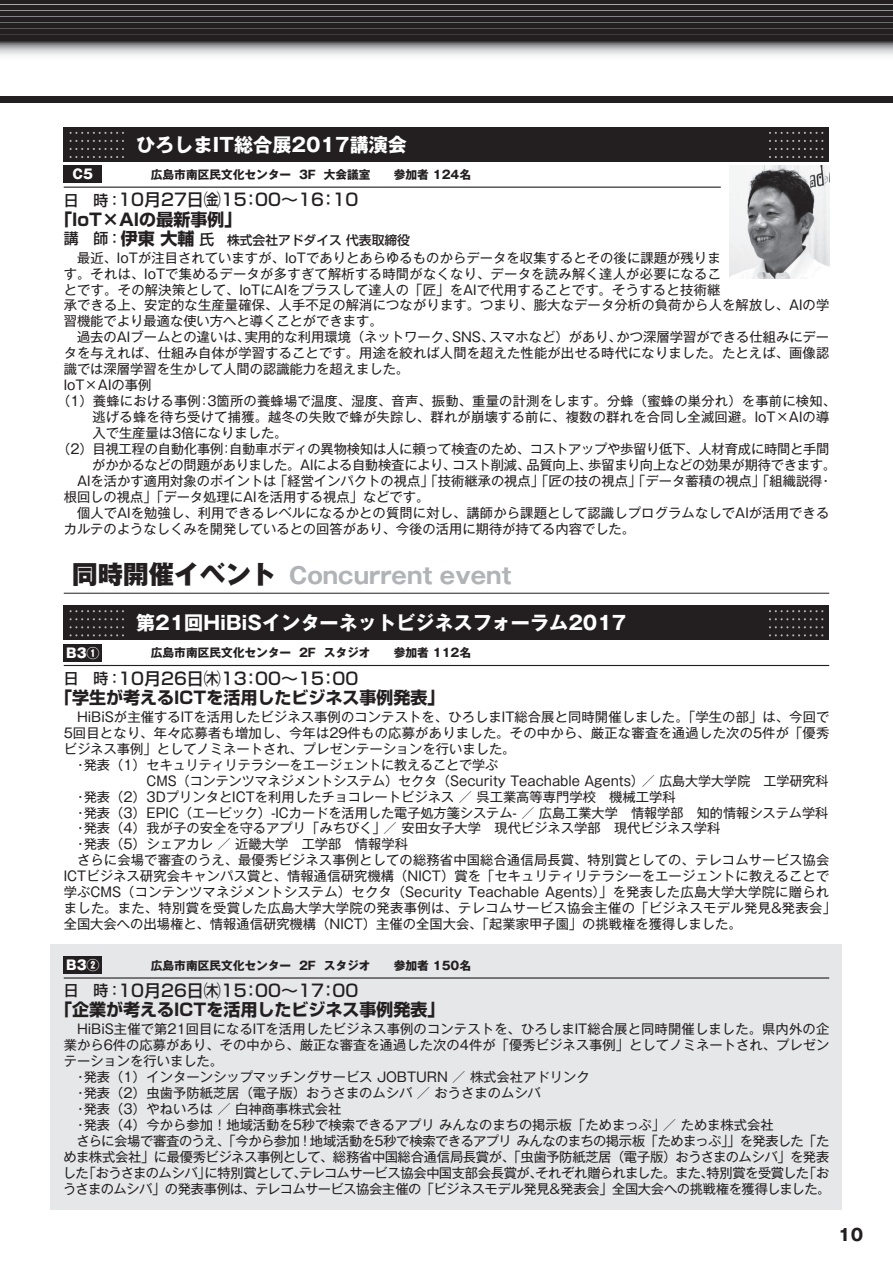
<style>
.page{position:relative;width:893px;height:1263px;background:#fff}
.page>*{position:absolute;margin:0;border:0;box-sizing:border-box;transform-origin:0 0}
.t1{font:22.5px "Gothic MB101 Pro Bold 90 msp RKSJ H";color:#b2b3b7}
.t2{font:19.2px "Gothic MB101 Pro Bold 90 msp RKSJ H";color:#fff}
.t3{font:16.95px "Shin Go Pro Medium 90 msp RKSJ H";color:#231f20}
.t4{font:16.95px "Shin Go Pro Bold 90 msp RKSJ H";color:#231f20}
.t5{font:16.5px "Gothic MB101 Pro Bold 90 msp RKSJ H";color:#231f20}
.t6{font:13.35px/15.9px "Gothic MB101 Pro Regular 90 msp RKSJ H";color:#231f20}
.t7{font:13.35px "Gothic MB101 Pro Regular 90 msp RKSJ H";letter-spacing:.02em;color:#231f20}
.t8{font:13.35px "Gothic MB101 Pro Regular 90 msp RKSJ H";letter-spacing:-.04em;color:#231f20}
.t9{font:13.35px "Gothic MB101 Pro Regular 90 msp RKSJ H";letter-spacing:-.035em;color:#231f20}
.t10{font:13.35px "Gothic MB101 Pro Regular 90 msp RKSJ H";letter-spacing:-.025em;color:#231f20}
.t11{font:13.35px "Gothic MB101 Pro Regular 90 msp RKSJ H";letter-spacing:-.03em;color:#231f20}
.t12{font:13.35px "Gothic MB101 Pro Regular 90 msp RKSJ H";letter-spacing:-.02em;color:#231f20}
.t13{font:13.35px "Gothic MB101 Pro Regular 90 msp RKSJ H";letter-spacing:.025em;color:#231f20}
.t14{font:13.05px "Gothic MB101 Pro Heavy 90 msp RKSJ H";color:#fff}
.t15{font:12.75px "Shin Go Pro Medium 90 msp RKSJ H";color:#231f20}
.t16{font:11.7px "Gothic MB101 Pro Bold 90 msp RKSJ H";color:#231f20}
.s1{font-size:14.85px}
.s2{font-family:"Shin Go Pro Bold 90 msp RKSJ H";font-size:16.95px}
.s3{font-family:"Gothic MB101 Pro Heavy 90 msp RKSJ H";font-size:25.5px;color:#231f20}
</style>
<div class="page">
<div style="left:0;top:0;width:893px;height:102px;background:#231f20"></div>
<svg style="left:0;top:41px;width:893px;height:55px;background:#e9e9ea"></svg>
<hr style="left:0;top:4px;width:893px;height:1px;background:#a8a9ad">
<hr style="left:0;top:10px;width:893px;height:1px;background:#939598">
<hr style="left:0;top:16px;width:893px;height:1px;background:#808285">
<hr style="left:0;top:22px;width:893px;height:1px;background:#6c6d70">
<hr style="left:0;top:28px;width:893px;height:1px;background:#57585a">
<hr style="left:0;top:34px;width:893px;height:1px;background:#3e3e3f">
<div style="left:51px;top:944px;width:791px;height:266px;background:#e6e7e9"></div>
<hr style="left:64px;top:593px;width:765px;height:1px;background:#231f20">
<div style="left:64px;top:128px;width:765px;height:34px;background:#231f20"></div>
<svg style="left:70px;top:132px;width:54px;height:2px"></svg>
<svg style="left:70px;top:140px;width:54px;height:2px"></svg>
<svg style="left:70px;top:148px;width:54px;height:2px"></svg>
<svg style="left:70px;top:156px;width:54px;height:2px"></svg>
<svg style="left:769px;top:132px;width:54px;height:2px"></svg>
<svg style="left:769px;top:140px;width:54px;height:2px"></svg>
<svg style="left:769px;top:148px;width:54px;height:2px"></svg>
<svg style="left:769px;top:156px;width:54px;height:2px"></svg>
<hr style="left:64px;top:187px;width:657px;height:1px;background:#231f20">
<img style="left:729px;top:166px;width:100px;height:113px">
<div style="left:64px;top:166px;width:38px;height:17px;background:#231f20"></div>
<hr style="left:64px;top:665px;width:765px;height:1px;background:#231f20">
<div style="left:64px;top:644px;width:38px;height:17px;background:#231f20"></div>
<div style="left:64px;top:606px;width:765px;height:34px;background:#231f20"></div>
<svg style="left:70px;top:610px;width:54px;height:2px"></svg>
<svg style="left:70px;top:618px;width:54px;height:2px"></svg>
<svg style="left:70px;top:626px;width:54px;height:2px"></svg>
<svg style="left:70px;top:634px;width:54px;height:2px"></svg>
<svg style="left:769px;top:610px;width:54px;height:2px"></svg>
<svg style="left:769px;top:618px;width:54px;height:2px"></svg>
<svg style="left:769px;top:626px;width:54px;height:2px"></svg>
<svg style="left:769px;top:634px;width:54px;height:2px"></svg>
<hr style="left:64px;top:977px;width:765px;height:2px;background:#231f20">
<div style="left:64px;top:957px;width:38px;height:17px;background:#231f20"></div>
<h2 class="t2" style="left:136px;top:137px;width:273px">ひろしまIT総合展2017講演会</h2>
<p class="t3" style="left:64px;top:194px;width:296px"><span class="s1">日　時 ：</span>10月27日㈮15：00～16：10</p>
<p class="t4" style="left:55px;top:213px;width:188px">「IoT×AIの最新事例」</p>
<p class="t15" style="left:64px;top:235px;width:348px"><span class="s1">講　師 ：</span> <span class="s2">伊東 大輔</span> <span class="s1">氏</span>　株式会社アドダイス 代表取締役</p>
<p class="t6" style="left:64px;top:251px;width:767px;text-indent:13px">最近、IoTが注目されていますが、IoTでありとあらゆるものからデータを収集するとその後に課題が残りま<br>す。それは、IoTで集めるデータが多すぎて解析する時間がなくなり、データを読み解く達人が必要になるこ<br>とです。その解決策として、IoTにAIをプラスして達人の「匠」をAIで代用することです。そうすると技術継<br>承できる上、安定的な生産量確保、人手不足の解消につながります。つまり、膨大なデータ分析の負荷から人を解放し、AIの学習機能でより最適な使い方へと導くことができます。</p>
<p class="t6" style="left:77px;top:331px;width:754px">過去のAIブームとの違いは、実用的な利用環境（ネットワーク、SNS、スマホなど）があり、かつ深層学習ができる仕組みにデー</p>
<p class="t6" style="left:64px;top:347px;width:767px">タを与えれば、仕組み自体が学習することです。用途を絞れば人間を超えた性能が出せる時代になりました。たとえば、画像認</p>
<p class="t6" style="left:64px;top:363px;width:347px">識では深層学習を生かして人間の認識能力を超えました。</p>
<p class="t6" style="left:64px;top:379px;width:89px">IoT×AIの事例</p>
<p class="t6" style="left:57px;top:395px;width:780px">（1）養蜂における事例：3箇所の養蜂場で温度、湿度、音声、振動、重量の計測をします。分蜂（蜜蜂の巣分れ）を事前に検知、</p>
<p class="t7" style="left:92px;top:412px;width:738px">逃げる蜂を待ち受けて捕獲。越冬の失敗で蜂が失踪し、群れが崩壊する前に、複数の群れを合同し全滅回避。IoT×AIの導</p>
<p class="t6" style="left:92px;top:427px;width:197px">入で生産量は3倍になりました。</p>
<p class="t6" style="left:57px;top:443px;width:774px">（2）目視工程の自動化事例：自動車ボディの異物検知は人に頼って検査のため、コストアップや歩留り低下、人材育成に時間と手間</p>
<p class="t12" style="left:92px;top:460px;width:745px">がかかるなどの問題がありました。AIによる自動検査により、コスト削減、品質向上、歩留まり向上などの効果が期待できます。</p>
<p class="t6" style="left:77px;top:475px;width:757px">AIを活かす適用対象のポイントは「経営インパクトの視点」「技術継承の視点」「匠の技の視点」「データ蓄積の視点」「組織説得・</p>
<p class="t6" style="left:64px;top:491px;width:367px">根回しの視点」「データ処理にAIを活用する視点」などです。</p>
<p class="t6" style="left:77px;top:507px;width:754px">個人でAIを勉強し、利用できるレベルになるかとの質問に対し、講師から課題として認識しプログラムなしでAIが活用できる</p>
<p class="t6" style="left:64px;top:523px;width:573px">カルテのようなしくみを開発しているとの回答があり、今後の活用に期待が持てる内容でした。</p>
<p class="t14" style="left:73px;top:170px;width:22px">C5</p>
<p class="t16" style="left:151px;top:170px;width:322px">広島市南区民文化センター 3F 大会議室　　参加者 124名</p>
<h1 class="t1" style="left:72px;top:567px;width:441px"><span class="s3">同時開催イベント</span> Concurrent event</h1>
<h2 class="t2" style="left:136px;top:616px;width:492px">第21回HiBiSインターネットビジネスフォーラム2017</h2>
<p class="t14" style="left:66px;top:648px;width:35px">B3①</p>
<p class="t16" style="left:151px;top:648px;width:322px">広島市南区民文化センター 2F スタジオ　　参加者 112名</p>
<p class="t3" style="left:64px;top:672px;width:296px"><span class="s1">日　時 ：</span>10月26日㈭13：00～15：00</p>
<p class="t4" style="left:55px;top:691px;width:391px">「学生が考えるICTを活用したビジネス事例発表」</p>
<p class="t6" style="left:77px;top:711px;width:754px">HiBiSが主催するITを活用したビジネス事例のコンテストを、ひろしまIT総合展と同時開催しました。「学生の部」は、今回で</p>
<p class="t7" style="left:64px;top:728px;width:767px">5回目となり、年々応募者も増加し、今年は29件もの応募がありました。その中から、厳正な審査を通過した次の5件が「優秀</p>
<p class="t6" style="left:64px;top:743px;width:453px">ビジネス事例」としてノミネートされ、プレゼンテーションを行いました。</p>
<p class="t6" style="left:74px;top:759px;width:426px">・発表（1）セキュリティリテラシーをエージェントに教えることで学ぶ</p>
<p class="t6" style="left:147px;top:774px;width:683px">CMS（コンテンツマネジメントシステム）セクタ（Security Teachable Agents）／ 広島大学大学院　工学研究科</p>
<p class="t6" style="left:74px;top:790px;width:603px">・発表（2）3DプリンタとICTを利用したチョコレートビジネス ／ 呉工業高等専門学校　機械工学科</p>
<p class="t6" style="left:74px;top:806px;width:756px">・発表（3）EPIC（エーピック）-ICカードを活用した電子処方箋システム- ／ 広島工業大学　情報学部　知的情報システム学科</p>
<p class="t6" style="left:74px;top:822px;width:648px">・発表（4）我が子の安全を守るアプリ「みちびく」／ 安田女子大学　現代ビジネス学部　現代ビジネス学科</p>
<p class="t6" style="left:74px;top:838px;width:336px">・発表（5）シェアカレ ／ 近畿大学　工学部　情報学科</p>
<p class="t6" style="left:77px;top:854px;width:754px">さらに会場で審査のうえ、最優秀ビジネス事例としての総務省中国総合通信局長賞、特別賞としての、テレコムサービス協会</p>
<p class="t6" style="left:64px;top:870px;width:767px">ICTビジネス研究会キャンパス賞と、情報通信研究機構（NICT）賞を「セキュリティリテラシーをエージェントに教えることで</p>
<p class="t7" style="left:64px;top:887px;width:767px">学ぶCMS（コンテンツマネジメントシステム）セクタ（Security Teachable Agents）」を発表した広島大学大学院に贈られ</p>
<p class="t13" style="left:64px;top:903px;width:774px">ました。また、特別賞を受賞した広島大学大学院の発表事例は、テレコムサービス協会主催の「ビジネスモデル発見&amp;発表会」</p>
<p class="t6" style="left:64px;top:918px;width:679px">全国大会への出場権と、情報通信研究機構（NICT）主催の全国大会、「起業家甲子園」の挑戦権を獲得しました。</p>
<p class="t14" style="left:66px;top:960px;width:35px">B3②</p>
<p class="t16" style="left:151px;top:961px;width:322px">広島市南区民文化センター 2F スタジオ　　参加者 150名</p>
<p class="t3" style="left:64px;top:984px;width:296px"><span class="s1">日　時 ：</span>10月26日㈭15：00～17：00</p>
<p class="t4" style="left:55px;top:1004px;width:391px">「企業が考えるICTを活用したビジネス事例発表」</p>
<p class="t6" style="left:77px;top:1023px;width:754px">HiBiS主催で第21回目になるITを活用したビジネス事例のコンテストを、ひろしまIT総合展と同時開催しました。県内外の企</p>
<p class="t6" style="left:64px;top:1039px;width:767px">業から6件の応募があり、その中から、厳正な審査を通過した次の4件が「優秀ビジネス事例」としてノミネートされ、プレゼン</p>
<p class="t6" style="left:64px;top:1055px;width:161px">テーションを行いました。</p>
<p class="t6" style="left:74px;top:1071px;width:517px">・発表（1）インターンシップマッチングサービス JOBTURN ／ 株式会社アドリンク</p>
<p class="t6" style="left:74px;top:1087px;width:469px">・発表（2）虫歯予防紙芝居（電子版）おうさまのムシバ ／ おうさまのムシバ</p>
<p class="t6" style="left:74px;top:1103px;width:269px">・発表（3）やねいろは ／ 白神商事株式会社</p>
<p class="t6" style="left:74px;top:1119px;width:701px">・発表（4）今から参加！地域活動を5秒で検索できるアプリ みんなのまちの掲示板「ためまっぷ」／ ためま株式会社</p>
<p class="t9" style="left:77px;top:1136px;width:754px">さらに会場で審査のうえ、「今から参加！地域活動を5秒で検索できるアプリ みんなのまちの掲示板「ためまっぷ」」を発表した「た</p>
<p class="t10" style="left:63px;top:1152px;width:767px">めま株式会社」に最優秀ビジネス事例として、総務省中国総合通信局長賞が、「虫歯予防紙芝居（電子版）おうさまのムシバ」を発表</p>
<p class="t8" style="left:63px;top:1168px;width:768px">した「おうさまのムシバ」に特別賞として、テレコムサービス協会中国支部会長賞が、それぞれ贈られました。また、特別賞を受賞した「お</p>
<p class="t11" style="left:63px;top:1184px;width:768px">うさまのムシバ」の発表事例は、テレコムサービス協会主催の「ビジネスモデル発見&amp;発表会」全国大会への挑戦権を獲得しました。</p>
<p class="t5" style="left:838px;top:1229px;width:27px">10</p>
</div>
